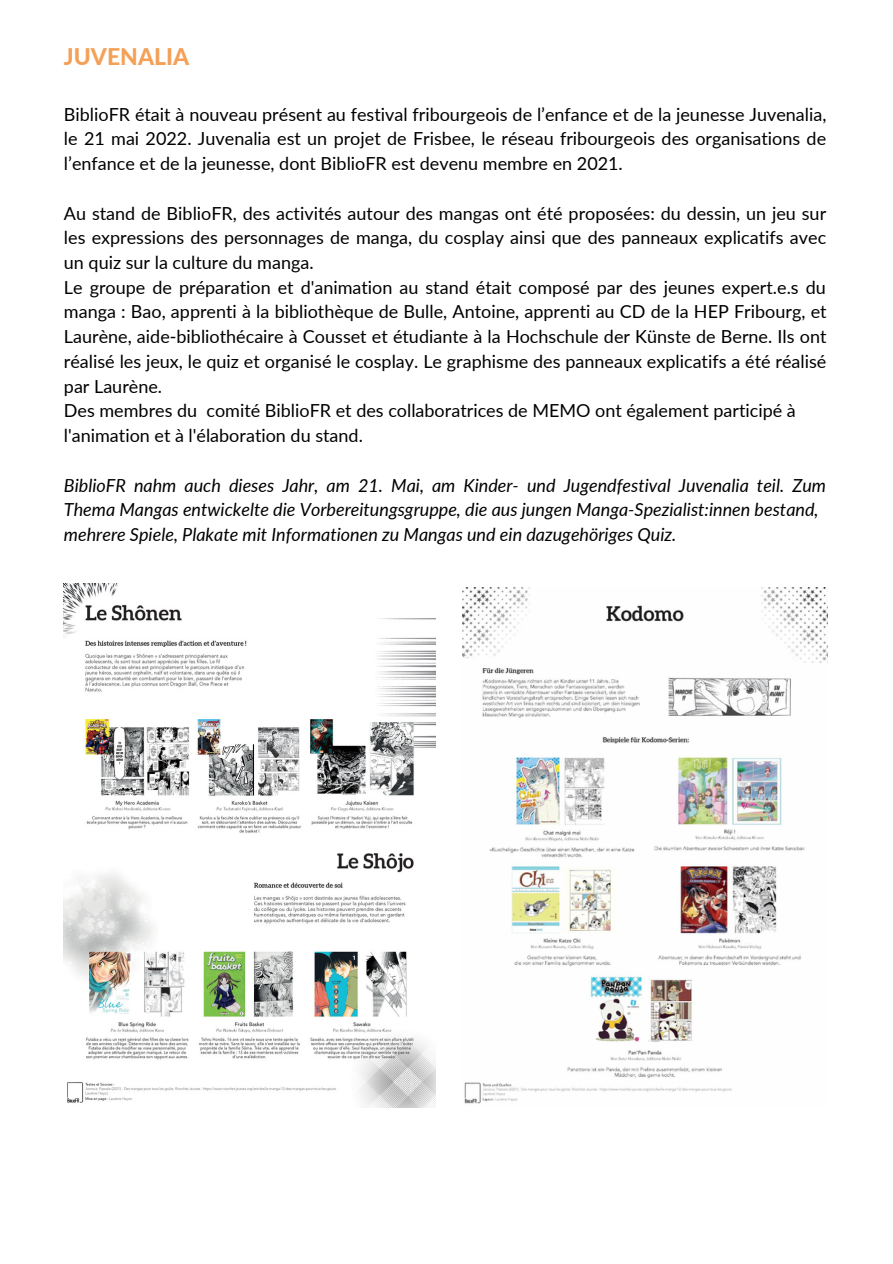
<style>
.page{position:relative;width:893px;height:1264px;background:#fff}
.page>*{position:absolute;margin:0;border:0;box-sizing:border-box;transform-origin:0 0}
.t1{font:800 22.95px "Lato";color:#f4a057}
.t2{font:18px/24.8px "Lato";color:#000;text-align:justify}
.t3{font:italic 18px/24.8px "Lato";color:#000}
</style>
<div class="page">
<img style="left:64px;top:583px;width:371px;height:524px">
<img style="left:463px;top:587px;width:364px;height:517px">
<p class="t1" style="left:64px;top:42px;width:127px">JUVENALIA</p>
<p class="t2" style="left:64px;top:101px;width:764px">BiblioFR était à nouveau présent au festival fribourgeois de l’enfance et de la jeunesse Juvenalia, le 21 mai 2022. Juvenalia est un projet de Frisbee, le réseau fribourgeois des organisations de l’enfance et de la jeunesse, dont BiblioFR est devenu membre en 2021.</p>
<p class="t2" style="left:64px;top:200px;width:764px;text-align:left">Au stand de BiblioFR, des activités autour des mangas ont été proposées: du dessin, un jeu sur les expressions des personnages de manga, du cosplay ainsi que des panneaux explicatifs avec un quiz sur la culture du manga.<br>Le groupe de préparation et d'animation au stand était composé par des jeunes expert.e.s du manga : Bao, apprenti à la bibliothèque de Bulle, Antoine, apprenti au CD de la HEP Fribourg, et Laurène, aide-bibliothécaire à Cousset et étudiante à la Hochschule der Künste de Berne. Ils ont réalisé les jeux, le quiz et organisé le cosplay. Le graphisme des panneaux explicatifs a été réalisé par Laurène.<br>Des membres du comité BiblioFR et des collaboratrices de MEMO ont également participé à l'animation et à l'élaboration du stand.</p>
<p class="t3" style="left:64px;top:472px;width:763px">BiblioFR nahm auch dieses Jahr, am 21. Mai, am Kinder- und Jugendfestival Juvenalia teil. Zum<br>Thema Mangas entwickelte die Vorbereitungsgruppe, die aus jungen Manga-Spezialist:innen bestand, mehrere Spiele, Plakate mit Informationen zu Mangas und ein dazugehöriges Quiz.</p>
</div>
